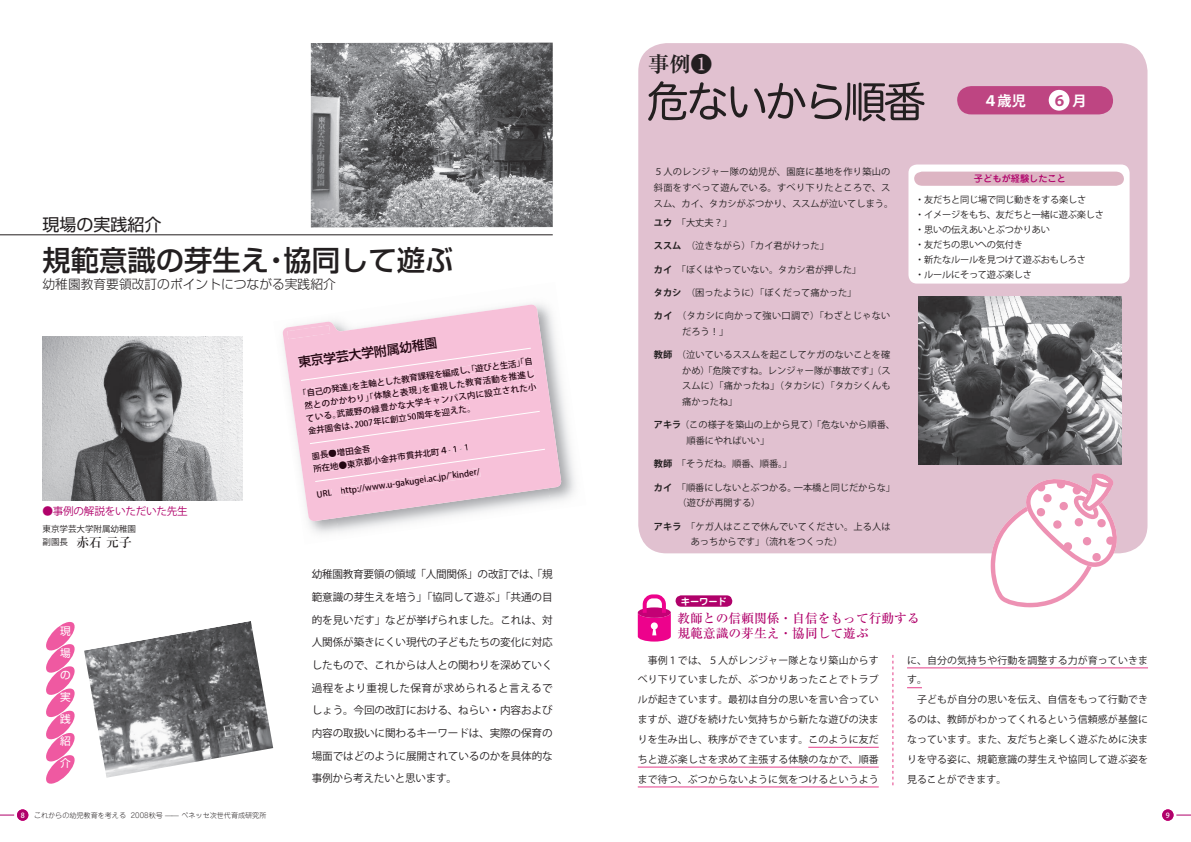
<style>
.page{position:relative;width:1191px;height:842px;background:#fff}
.page>*{position:absolute;margin:0;border:0;box-sizing:border-box;transform-origin:0 0}
.t1{font:28.3px "Shin Go Pro Medium 90 pv RKSJ H";color:#231f20}
.t2{font:21.3px "Ryumin Pro Bold 90 pv RKSJ H";color:#231f20}
.t3{font:17px "Shin Go Pro Regular 90 pv RKSJ H";color:#231f20}
.t4{font:14.2px "Koz Go Pro Bold 90 pv RKSJ H";color:#fff}
.t5{font:12.8px/15.6px "Ryumin Pro Medium 90 pv RKSJ H";color:#b0016a}
.t6{font:12.8px "Shin Go Pro Light 90 pv RKSJ H";color:#231f20}
.t7{font:12.8px "Shin Go Pro Medium 90 pv RKSJ H";color:#230712}
.t8{font:10.6px/22.7px "Koz Go Pro Regular 90 pv RKSJ H";letter-spacing:-.015em;color:#231f20;text-align:justify}
.t9{font:10.6px "Koz Go Pro Regular 90 pv RKSJ H";letter-spacing:-.025em;color:#b0016a}
.t10{font:10.6px/22px "Shin Go Pro Regular 90 pv RKSJ V";color:#fff;text-align:justify}
.t11{font:9.9px/19.8px "Koz Go Pro Regular 90 pv RKSJ H";letter-spacing:.015em;color:#231f20;text-align:justify}
.t12{font:9.2px/15.6px "Koz Go Pro Regular 90 pv RKSJ H";color:#231f20}
.t13{font:9.2px/15.6px "Koz Go Pro Regular 90 pv RKSJ H";letter-spacing:.03em;color:#231f20}
.t14{font:9.2px/14.9px "Koz Go Pro Regular 90 pv RKSJ H";letter-spacing:-.025em;color:#231f20}
.t15{font:9.2px "Jun 34 Pro Medium 90 pv RKSJ H";color:#b0016a}
.t16{font:9.2px "Jun 501 Pro Bold 90 pv RKSJ H";color:#fff}
.t17{font:8.5px/12.8px "Koz Go Std Medium 90 pv RKSJ H";color:#230712;text-align:justify}
.t18{font:8.5px/13.5px "Koz Go Pro Regular 90 pv RKSJ H";color:#231f20}
.t19{font:7.1px "Jun 101 Pro Light 90 pv RKSJ H";color:#231f20}
.t20{font:7.1px "Koz Go Std Medium 90 pv RKSJ H";color:#fff}
.t21{font:7.1px "Koz Go Std Medium 90 pv RKSJ H";color:#fff}
.s1{font-family:"Ryumin Pro Medium 90 pv RKSJ H";font-size:12.8px}
.s2{font-family:"Ryumin Pro Regular 90 pv RKSJ H"}
.s3{color:#be4582}
.s4{font-family:"Koz Go Pro Bold 90 pv RKSJ H"}
</style>
<div class="page">
<div style="left:17px;top:809px;width:11px;height:12px;background:#b0016a;border-radius:50%"></div>
<svg style="left:0;top:815px;width:14px;height:1px"></svg>
<hr style="left:0;top:234px;width:553px;height:1px;background:#231f20">
<img style="left:43px;top:336px;width:199px;height:165px">
<svg style="left:46px;top:622px;width:29px;height:162px"></svg>
<svg style="left:282px;top:304px;width:280px;height:218px"></svg>
<svg style="left:287px;top:325px;width:259px;height:173px;background:#f6c4da"></svg>
<img style="left:311px;top:43px;width:242px;height:184px">
<img style="left:84px;top:621px;width:189px;height:157px">
<div style="left:638px;top:43px;width:510px;height:510px;background:#e1c1d0;border-radius:28px"></div>
<div style="left:1162px;top:809px;width:12px;height:12px;background:#b0016a;border-radius:50%"></div>
<svg style="left:1176px;top:815px;width:15px;height:1px"></svg>
<svg style="left:648px;top:81px;width:277px;height:40px"></svg>
<hr style="left:808px;top:747px;width:71px;height:1px;background:#e43d88">
<hr style="left:638px;top:767px;width:241px;height:1px;background:#e43d88">
<hr style="left:638px;top:787px;width:241px;height:1px;background:#e43d88">
<hr style="left:907px;top:668px;width:241px;height:1px;background:#e43d88">
<svg style="left:907px;top:688px;width:15px;height:1px"></svg>
<svg style="left:638px;top:594px;width:33px;height:47px"></svg>
<div style="left:676px;top:595px;width:56px;height:12px;background:#b0016a;border-radius:6px"></div>
<svg style="left:892px;top:655px;width:1px;height:130px"></svg>
<img style="left:919px;top:296px;width:202px;height:169px">
<div style="left:957px;top:86px;width:156px;height:28px;background:#be4582;border-radius:14px"></div>
<div style="left:1049px;top:90px;width:21px;height:21px;background:#fff;border-radius:50%"></div>
<svg style="left:991px;top:473px;width:126px;height:134px"></svg>
<div style="left:909px;top:165px;width:221px;height:119px;background:#fff;border-radius:9px"></div>
<svg style="left:914px;top:172px;width:210px;height:14px;background:#deb7c4"></svg>
<h3 class="t3" style="left:43px;top:218px;width:121px">現場の実践紹介</h3>
<h1 class="t1" style="left:43px;top:250px;width:413px">規範意識の芽生え・協同して遊ぶ</h1>
<p class="t6" style="left:43px;top:280px;width:295px">幼稚園教育要領改訂のポイントにつながる実践紹介</p>
<p class="t9" style="left:43px;top:507px;width:147px">●事例の解説をいただいた先生</p>
<p class="t18" style="left:43px;top:523px;width:95px">東京学芸大学附属幼稚園副園長　<span class="s1">赤石 元子</span></p>
<p class="t10" style="left:60px;top:621px;width:12px">現場の実践紹介</p>
<p class="t20" style="left:21px;top:812px;width:5px">8</p>
<p class="t19" style="left:34px;top:812px;width:234px">これからの幼児教育を考える 2008秋号 ̶̶ ベネッセ次世代育成研究所</p>
<p class="t7" style="left:298px;top:358px;width:142px;rotate:-8deg">東京学芸大学附属幼稚園</p>
<p class="t17" style="left:302px;top:388px;width:234px;text-indent:-4px;rotate:-8deg">「自己の発達」を主軸とした教育課程を編成し、「遊びと生活」「自然とのかかわり」「体験と表現」を重視した教育活動を推進している。武蔵野の緑豊かな大学キャンパス内に設立された小金井園舎は、2007年に創立50周年を迎えた。</p>
<p class="t17" style="left:311px;top:451px;width:160px;rotate:-8deg">園長●増田金吾<br>所在地●東京都小金井市貫井北町４-１-１</p>
<p class="t17" style="left:316px;top:489px;width:166px;rotate:-8deg">URL http://www.u-gakugei.ac.jp/̃kinder/</p>
<p class="t8" style="left:312px;top:564px;width:243px">幼稚園教育要領の領域「人間関係」の改訂では、「規範意識の芽生えを培う」「協同して遊ぶ」「共通の目的を見いだす」などが挙げられました。これは、対人関係が築きにくい現代の子どもたちの変化に対応したもので、これからは人との関わりを深めていく過程をより重視した保育が求められると言えるでしょう。今回の改訂における、ねらい・内容および内容の取扱いに関わるキーワードは、実際の保育の場面ではどのように展開されているのかを具体的な事例から考えたいと思います。</p>
<h2 class="t2" style="left:648px;top:56px;width:65px">事例<span class="s2">❶</span></h2>
<h3 class="t4" style="left:983px;top:95px;width:105px">４歳児　 <span class="s3">６</span> 月</h3>
<p class="t13" style="left:654px;top:165px;width:241px">５人のレンジャー隊の幼児が、園庭に基地を作り築山の斜面をすべって遊んでいる。すべり下りたところで、ススム、カイ、タカシがぶつかり、ススムが泣いてしまう。</p>
<p class="t12" style="left:654px;top:216px;width:80px"><span class="s4">ユウ　</span>「大丈夫？」</p>
<p class="t12" style="left:654px;top:239px;width:177px"><span class="s4">ススム　</span>（泣きながら）「カイ君がけった」</p>
<p class="t12" style="left:654px;top:263px;width:209px"><span class="s4">カイ　</span>「ぼくはやっていない。タカシ君が押した」</p>
<p class="t12" style="left:654px;top:286px;width:204px"><span class="s4">タカシ　</span>（困ったように）「ぼくだって痛かった」</p>
<p class="t13" style="left:682px;top:309px;width:210px;text-indent:-28px"><span class="s4">カイ　</span>（タカシに向かって強い口調で）「わざとじゃないだろう！」</p>
<p class="t12" style="left:682px;top:348px;width:210px;text-align:justify;text-indent:-28px"><span class="s4">教師　</span>（泣いているススムを起こしてケガのないことを確かめ）「危険ですね。レンジャー隊が事故です」（ススムに）「痛かったね」（タカシに）「タカシくんも痛かったね」</p>
<p class="t12" style="left:686px;top:418px;width:210px;text-indent:-33px"><span class="s4">アキラ</span>（この様子を築山の上から見て）「危ないから順番、順番にやればいい」</p>
<p class="t12" style="left:654px;top:457px;width:140px"><span class="s4">教師　</span>「そうだね。順番、順番。」</p>
<p class="t12" style="left:678px;top:481px;width:219px;text-indent:-24px"><span class="s4">カイ　</span>「順番にしないとぶつかる。一本橋と同じだからな」（遊びが再開する）</p>
<p class="t12" style="left:691px;top:520px;width:201px;text-indent:-37px"><span class="s4">アキラ　</span>「ケガ人はここで休んでいてください。上る人はあっちからです」（流れをつくった）</p>
<p class="t15" style="left:974px;top:175px;width:94px">子どもが経験したこと</p>
<p class="t14" style="left:915px;top:194px;width:190px">・友だちと同じ場で同じ動きをする楽しさ<br>・イメージをもち、友だちと一緒に遊ぶ楽しさ・思いの伝えあいとぶつかりあい<br>・友だちの思いへの気付き<br>・新たなルールを見つけて遊ぶおもしろさ<br>・ルールにそって遊ぶ楽しさ</p>
<p class="t16" style="left:681px;top:598px;width:48px">キーワード</p>
<p class="t5" style="left:677px;top:612px;width:257px">教師との信頼関係・自信をもって行動する　規範意識の芽生え・協同して遊ぶ</p>
<p class="t11" style="left:638px;top:651px;width:242px">　事例１では、５人がレンジャー隊となり築山からすべり下りていましたが、ぶつかりあったことでトラブルが起きています。最初は自分の思いを言い合っていますが、遊びを続けたい気持ちから新たな遊びの決まりを生み出し、秩序ができています。このように友だちと遊ぶ楽しさを求めて主張する体験のなかで、順番まで待つ、ぶつからないように気をつけるというよう</p>
<p class="t11" style="left:907px;top:651px;width:243px;text-align:left">に、自分の気持ちや行動を調整する力が育っていきます。<br>　子どもが自分の思いを伝え、自信をもって行動できるのは、教師がわかってくれるという信頼感が基盤になっています。また、友だちと楽しく遊ぶために決まりを守る姿に、規範意識の芽生えや協同して遊ぶ姿を見ることができます。</p>
<p class="t21" style="left:1166px;top:812px;width:5px">9</p>
</div>
